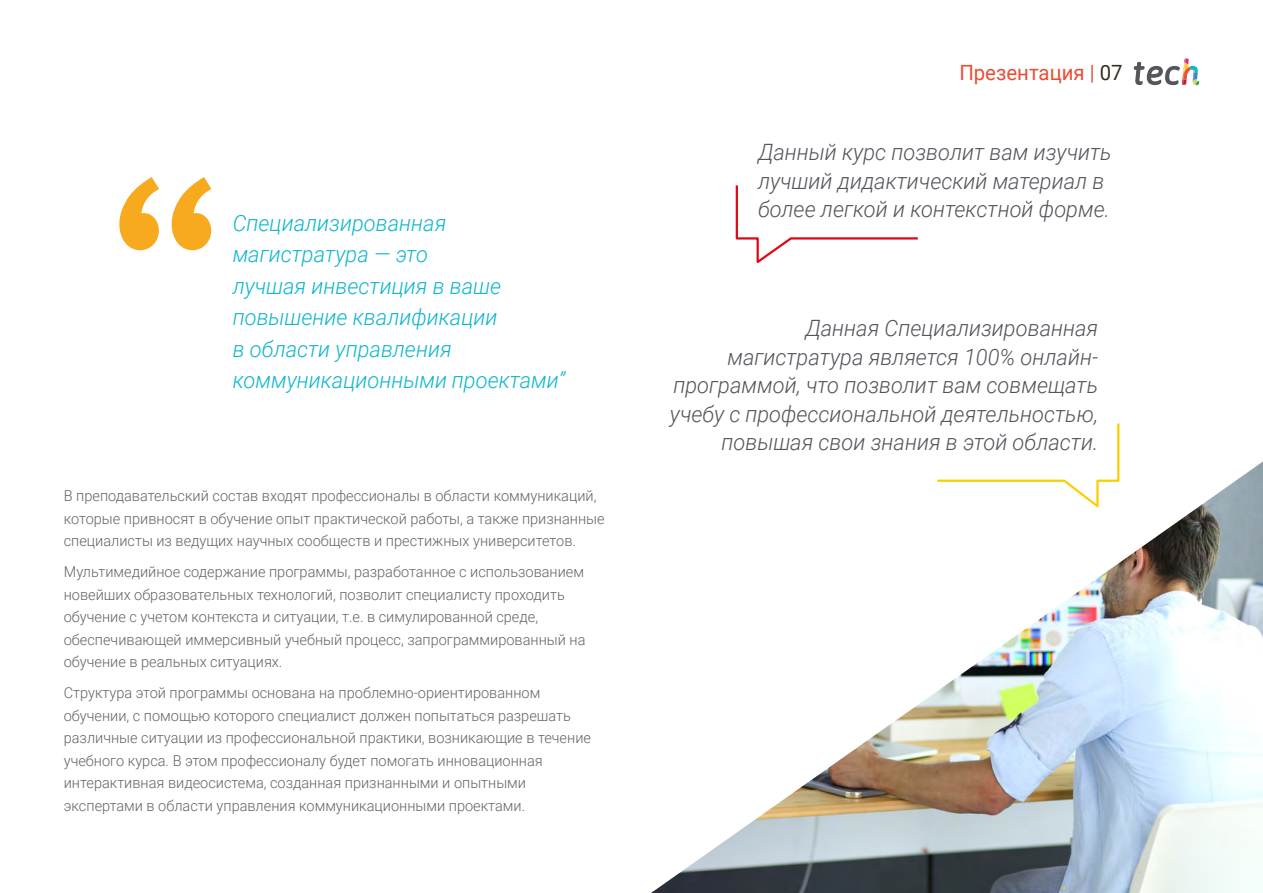
<style>
.page{position:relative;width:1263px;height:893px;background:#fff}
.page>*{position:absolute;margin:0;border:0;box-sizing:border-box;transform-origin:0 0}
.t1{font:italic 300 22.5px/28.5px "Roboto";color:#52555b;text-align:right}
.t2{font:italic 300 22.5px/31.5px "Roboto";color:#0fb6cf}
.t3{font:21px "Roboto";color:#e94d35}
.t4{font:300 15px/22.5px "Roboto";color:#61646a}
.s1{color:#312e20}
</style>
<div class="page">
<svg style="left:119px;top:177px;width:92px;height:73px"></svg>
<img style="left:651px;top:461px;width:612px;height:432px">
<svg style="left:935px;top:423px;width:185px;height:88px"></svg>
<svg style="left:735px;top:185px;width:183px;height:78px"></svg>
<svg style="left:1134px;top:58px;width:65px;height:28px"></svg>
<h1 class="t2" style="left:233px;top:206px;width:334px">Специализированная магистратура — это<br>лучшая инвестиция в ваше повышение квалификации<br>в области управления коммуникационными проектами”</h1>
<p class="t4" style="left:64px;top:484px;width:542px">В преподавательский состав входят профессионалы в области коммуникаций, которые привносят в обучение опыт практической работы, а также признанные специалисты из ведущих научных сообществ и престижных университетов.</p>
<p class="t4" style="left:64px;top:560px;width:523px">Мультимедийное содержание программы, разработанное с использованием новейших образовательных технологий, позволит специалисту проходить обучение с учетом контекста и ситуации, т.е. в симулированной среде, обеспечивающей иммерсивный учебный процесс, запрограммированный на обучение в реальных ситуациях.</p>
<p class="t4" style="left:64px;top:681px;width:529px">Структура этой программы основана на проблемно-ориентированном обучении, с помощью которого специалист должен попытаться разрешать различные ситуации из профессиональной практики, возникающие в течение учебного курса. В этом профессионалу будет помогать инновационная интерактивная видеосистема, созданная признанными и опытными экспертами в области управления коммуникационными проектами.</p>
<h2 class="t3" style="left:959px;top:57px;width:165px">Презентация | <span class="s1">07</span></h2>
<h1 class="t1" style="left:758px;top:137px;width:355px;text-align:left">Данный курс позволит вам изучить лучший дидактический материал в более легкой и контекстной форме.</h1>
<h1 class="t1" style="left:670px;top:313px;width:430px">Данная Специализированная магистратура является 100% онлайн&shy;программой, что позволит вам совмещать учебу с профессиональной деятельностью, повышая свои знания в этой области.</h1>
</div>
